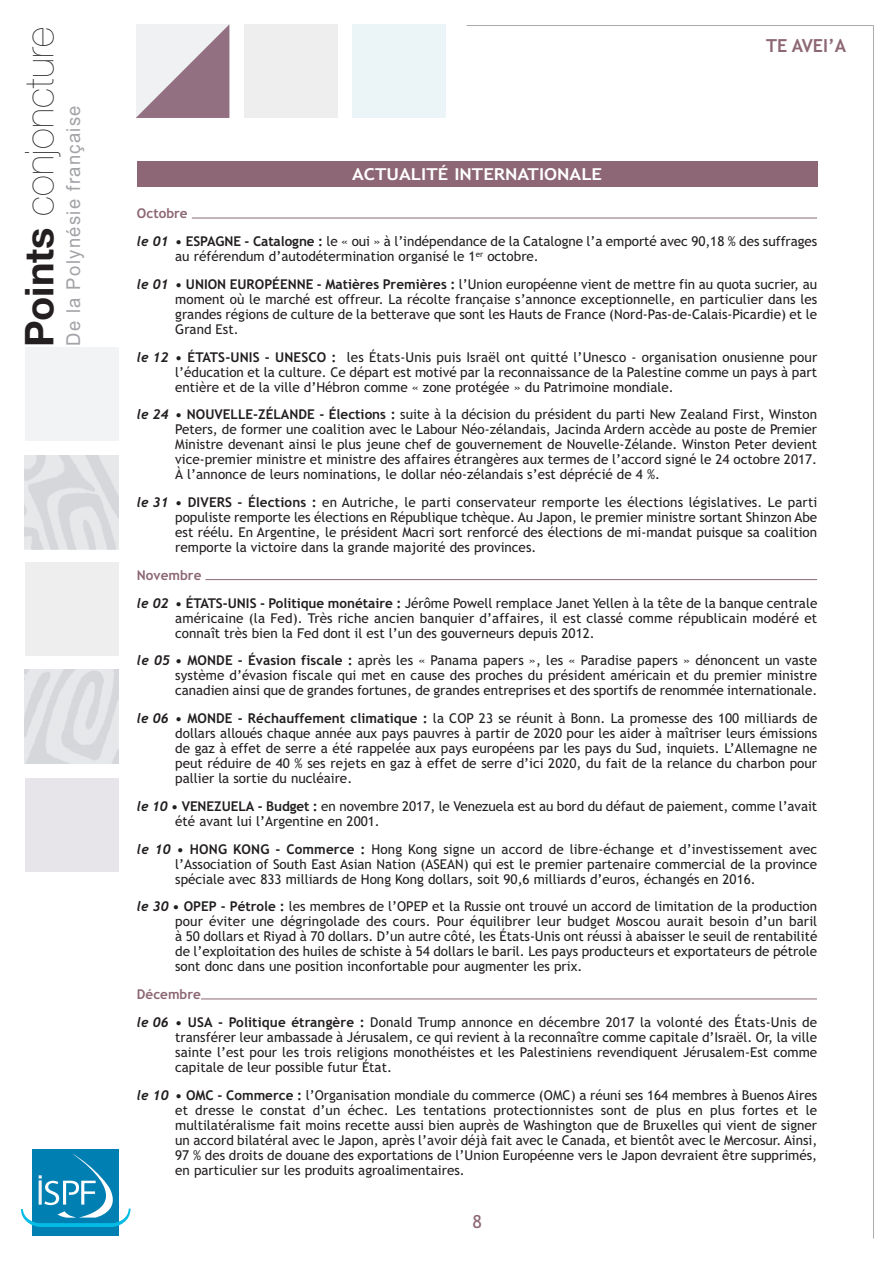
<style>
.page{position:relative;width:893px;height:1263px;background:#fff}
.page>*{position:absolute;margin:0;border:0;box-sizing:border-box;transform-origin:0 0}
.t1{font:200 39.75px "Helvetica Neue";letter-spacing:.01em;color:#231f20}
.t2{font:19.2px "Arial";letter-spacing:.075em;color:#a2a3a7;scale:.96 1}
.t3{font:700 18px "Trebuchet MS";color:#8d6775}
.t4{font:18px "Trebuchet MS";color:#8d6775}
.t5{font:700 16.5px "Trebuchet MS";color:#fff;scale:1.12 1}
.t6{font:13.5px/15px "Trebuchet MS";color:#231f20;text-align:justify}
.s1{font-weight:700}
.s2{font-weight:700;color:#8d6775}
.s3{font-family:"Trebuchet";font-weight:700;font-style:italic}
</style>
<div class="page">
<div style="left:244px;top:24px;width:93px;height:94px;background:#eeeeef"></div>
<div style="left:352px;top:24px;width:93px;height:94px;background:#ebf4f7"></div>
<svg style="left:466px;top:25px;width:408px;height:1213px"></svg>
<div style="left:32px;top:1149px;width:87px;height:86px;background:#007fb2"></div>
<svg style="left:21px;top:1153px;width:110px;height:74px"></svg>
<div style="left:25px;top:347px;width:93px;height:94px;background:#f2f3f4"></div>
<div style="left:25px;top:563px;width:93px;height:93px;background:#eeeeef"></div>
<div style="left:25px;top:778px;width:93px;height:93px;background:#e8e5ea"></div>
<img style="left:25px;top:455px;width:93px;height:94px">
<img style="left:25px;top:670px;width:93px;height:93px">
<svg style="left:136px;top:24px;width:93px;height:94px"></svg>
<hr style="left:192px;top:218px;width:625px;height:1px;background:#8d6775">
<hr style="left:206px;top:579px;width:611px;height:1px;background:#8d6775">
<hr style="left:201px;top:999px;width:616px;height:1px;background:#8d6775">
<div style="left:137px;top:162px;width:680px;height:25px;background:#8d6775"></div>
<h1 class="t1" style="left:16px;top:347px;width:322px;rotate:-90deg"><span class="s1">Points</span> conjoncture</h1>
<h2 class="t2" style="left:61px;top:346px;width:252px;rotate:-90deg">De la Polynésie française</h2>
<p class="t5" style="left:352px;top:164px;width:225px">ACTUALITÉ INTERNATIONALE</p>
<h3 class="t3" style="left:766px;top:35px;width:82px">TE AVEI’A</h3>
<p class="t6" style="left:137px;top:200px;width:682px;line-height:27.8px"><span class="s2">Octobre<br></span><span class="s3">le 01</span> <span class="s1">• ESPAGNE - Catalogne :</span> le « oui » à l’indépendance de la Catalogne l’a emporté avec 90,18 % des suffrages</p>
<p class="t6" style="left:137px;top:243px;width:682px;line-height:27.8px;text-indent:38px">au référendum d’autodétermination organisé le 1<sup>er</sup> octobre.<br><span class="s3">le 01</span> <span class="s1">• UNION EUROPÉENNE - Matières Premières :</span> l’Union européenne vient de mettre fin au quota sucrier, au</p>
<p class="t6" style="left:175px;top:292px;width:643px">moment où le marché est offreur. La récolte française s’annonce exceptionnelle, en particulier dans les grandes régions de culture de la betterave que sont les Hauts de France (Nord-Pas-de-Calais-Picardie) et le Grand Est.</p>
<p class="t6" style="left:175px;top:349px;width:644px;text-indent:-38px"><span class="s3">le 12</span> <span class="s1">• ÉTATS-UNIS - UNESCO :</span> les États-Unis puis Israël ont quitté l’Unesco - organisation onusienne pour l’éducation et la culture. Ce départ est motivé par la reconnaissance de la Palestine comme un pays à part entière et de la ville d’Hébron comme « zone protégée » du Patrimoine mondiale.</p>
<p class="t6" style="left:175px;top:407px;width:643px;text-indent:-38px"><span class="s3">le 24</span> <span class="s1">• NOUVELLE-ZÉLANDE - Élections :</span> suite à la décision du président du parti New Zealand First, Winston Peters, de former une coalition avec le Labour Néo-zélandais, Jacinda Ardern accède au poste de Premier Ministre devenant ainsi le plus jeune chef de gouvernement de Nouvelle-Zélande. Winston Peter devient vice-premier ministre et ministre des affaires étrangères aux termes de l’accord signé le 24 octobre 2017.<br>À l’annonce de leurs nominations, le dollar néo-zélandais s’est déprécié de 4 %.</p>
<p class="t6" style="left:175px;top:495px;width:644px;text-indent:-38px"><span class="s3">le 31</span> <span class="s1">• DIVERS - Élections :</span> en Autriche, le parti conservateur remporte les élections législatives. Le parti populiste remporte les élections en République tchèque. Au Japon, le premier ministre sortant Shinzon Abe est réélu. En Argentine, le président Macri sort renforcé des élections de mi-mandat puisque sa coalition remporte la victoire dans la grande majorité des provinces.</p>
<p class="t6" style="left:137px;top:561px;width:682px;line-height:27.8px"><span class="s2">Novembre<br></span><span class="s3">le 02</span> <span class="s1">• ÉTATS-UNIS - Politique monétaire :</span> Jérôme Powell remplace Janet Yellen à la tête de la banque centrale</p>
<p class="t6" style="left:175px;top:610px;width:644px">américaine (la Fed). Très riche ancien banquier d’affaires, il est classé comme républicain modéré et connaît très bien la Fed dont il est l’un des gouverneurs depuis 2012.</p>
<p class="t6" style="left:175px;top:653px;width:644px;text-indent:-38px"><span class="s3">le 05</span> <span class="s1">• MONDE - Évasion fiscale :</span> après les « Panama papers », les « Paradise papers » dénoncent un vaste système d’évasion fiscale qui met en cause des proches du président américain et du premier ministre canadien ainsi que de grandes fortunes, de grandes entreprises et des sportifs de renommée internationale.</p>
<p class="t6" style="left:175px;top:711px;width:644px;text-indent:-38px"><span class="s3">le 06</span> <span class="s1">• MONDE - Réchauffement climatique :</span> la COP 23 se réunit à Bonn. La promesse des 100 milliards de dollars alloués chaque année aux pays pauvres à partir de 2020 pour les aider à maîtriser leurs émissions de gaz à effet de serre a été rappelée aux pays européens par les pays du Sud, inquiets. L’Allemagne ne peut réduire de 40 % ses rejets en gaz à effet de serre d’ici 2020, du fait de la relance du charbon pour pallier la sortie du nucléaire.</p>
<p class="t6" style="left:175px;top:799px;width:644px;text-indent:-38px"><span class="s3">le 10</span> <span class="s1">• VENEZUELA - Budget :</span> en novembre 2017, le Venezuela est au bord du défaut de paiement, comme l’avait été avant lui l’Argentine en 2001.</p>
<p class="t6" style="left:175px;top:841px;width:644px;text-indent:-38px"><span class="s3">le 10</span> <span class="s1">• HONG KONG - Commerce :</span> Hong Kong signe un accord de libre-échange et d’investissement avec l’Association of South East Asian Nation (ASEAN) qui est le premier partenaire commercial de la province spéciale avec 833 milliards de Hong Kong dollars, soit 90,6 milliards d’euros, échangés en 2016.</p>
<p class="t6" style="left:175px;top:899px;width:644px;text-indent:-38px"><span class="s3">le 30</span> <span class="s1">• OPEP - Pétrole :</span> les membres de l’OPEP et la Russie ont trouvé un accord de limitation de la production pour éviter une dégringolade des cours. Pour équilibrer leur budget Moscou aurait besoin d’un baril à 50 dollars et Riyad à 70 dollars. D’un autre côté, les États-Unis ont réussi à abaisser le seuil de rentabilité de l’exploitation des huiles de schiste à 54 dollars le baril. Les pays producteurs et exportateurs de pétrole sont donc dans une position inconfortable pour augmenter les prix.</p>
<p class="t6" style="left:137px;top:981px;width:682px;line-height:27.8px"><span class="s2">Décembre<br></span><span class="s3">le 06</span> <span class="s1">• USA - Politique étrangère :</span> Donald Trump annonce en décembre 2017 la volonté des États-Unis de</p>
<p class="t6" style="left:175px;top:1030px;width:644px">transférer leur ambassade à Jérusalem, ce qui revient à la reconnaître comme capitale d’Israël. Or, la ville sainte l’est pour les trois religions monothéistes et les Palestiniens revendiquent Jérusalem-Est comme capitale de leur possible futur État.</p>
<p class="t6" style="left:175px;top:1087px;width:644px;text-indent:-38px"><span class="s3">le 10</span> <span class="s1">• OMC - Commerce :</span> l’Organisation mondiale du commerce (OMC) a réuni ses 164 membres à Buenos Aires et dresse le constat d’un échec. Les tentations protectionnistes sont de plus en plus fortes et le multilatéralisme fait moins recette aussi bien auprès de Washington que de Bruxelles qui vient de signer un accord bilatéral avec le Japon, après l’avoir déjà fait avec le Canada, et bientôt avec le Mercosur. Ainsi, 97 % des droits de douane des exportations de l’Union Européenne vers le Japon devraient être supprimés, en particulier sur les produits agroalimentaires.</p>
<h3 class="t4" style="left:472px;top:1211px;width:11px">8</h3>
</div>
